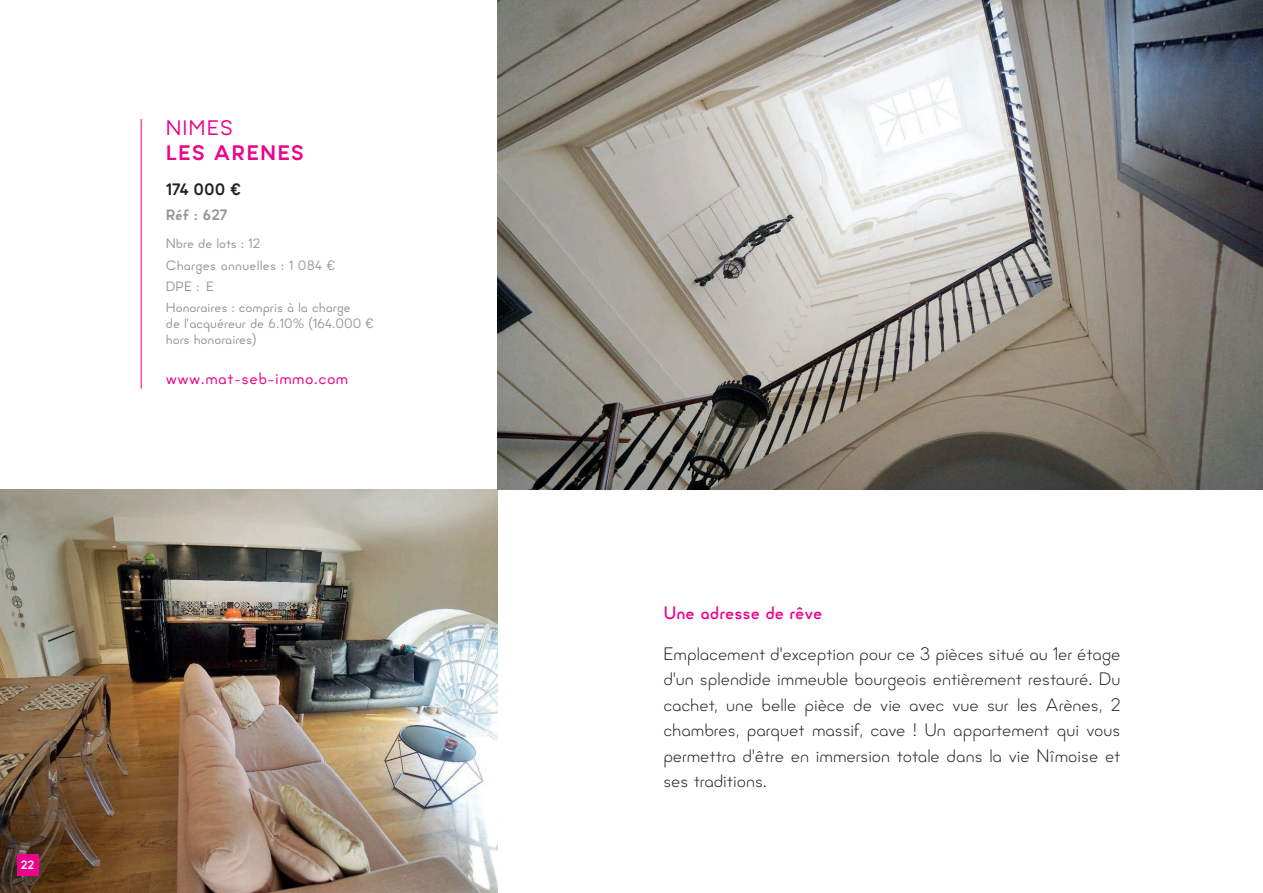
<style>
.page{position:relative;width:1263px;height:893px;background:#fff}
.page>*{position:absolute;margin:0;border:0;box-sizing:border-box;transform-origin:0 0}
.Ville_Rose{font:700 21px "Minimo";letter-spacing:.05em;color:#ed028c}
.Ville_Rose-2{font:21px "Minimo";letter-spacing:.05em;color:#ed028c}
.Annonce{font:300 18px/25.5px "Minimo";color:#231f20;text-align:justify}
.Titre{font:500 18px "Minimo";letter-spacing:-.005em;color:#ed028c}
.t1{font:16.5px "Minimo";letter-spacing:.025em;color:#ed028c}
.Prix{font:700 16.5px "Minimo";color:#231f20}
.Réf{font:700 15px "Minimo";color:#939598}
.Honoraires{font:13.5px "Minimo";color:#939598}
.Charge{font:13.5px "Minimo";letter-spacing:.02em;color:#939598}
.Nbre_de_lots{font:13.5px "Minimo";color:#939598}
.DPE{font:13.5px "Minimo";color:#939598}
.t2{font:700 12px "Minimo";color:#fff}
</style>
<div class="page">
<img style="left:0;top:489px;width:497px;height:404px">
<div style="left:17px;top:855px;width:21px;height:21px;background:#ed028c"></div>
<img style="left:497px;top:0;width:766px;height:489px">
<hr style="left:141px;top:119px;width:1px;height:270px;background:#ed028c">
<p class="Ville_Rose-2" style="left:166px;top:114px;width:69px">NIMES</p>
<p class="Ville_Rose" style="left:166px;top:138px;width:140px">LES ARENES</p>
<p class="Prix" style="left:166px;top:178px;width:77px">174 000 €</p>
<p class="Réf" style="left:166px;top:204px;width:63px">Réf : 627</p>
<p class="Nbre_de_lots" style="left:166px;top:235px;width:96px">Nbre de lots : 12</p>
<p class="Charge" style="left:166px;top:256px;width:171px">Charges annuelles : 1 084 €</p>
<p class="DPE" style="left:206px;top:277px;width:9px">E</p>
<p class="Honoraires" style="left:166px;top:298px;width:187px">Honoraires : compris à la charge</p>
<p class="Honoraires" style="left:166px;top:315px;width:210px">de l’acquéreur de 6.10% (164.000 €</p>
<p class="Honoraires" style="left:166px;top:331px;width:92px">hors honoraires)</p>
<p class="Honoraires" style="left:166px;top:277px;width:35px">DPE :</p>
<p class="t1" style="left:166px;top:368px;width:184px">www.mat-seb-immo.com</p>
<p class="t2" style="left:21px;top:856px;width:15px">22</p>
<p class="Titre" style="left:663px;top:601px;width:161px">Une adresse de rêve</p>
<p class="Annonce" style="left:663px;top:641px;width:459px">Emplacement d'exception pour ce 3 pièces situé au 1er étage d'un splendide immeuble bourgeois entièrement restauré. Du cachet, une belle pièce de vie avec vue sur les Arènes, 2 chambres, parquet massif, cave ! Un appartement qui vous permettra d'être en immersion totale dans la vie Nîmoise et ses traditions.</p>
</div>
